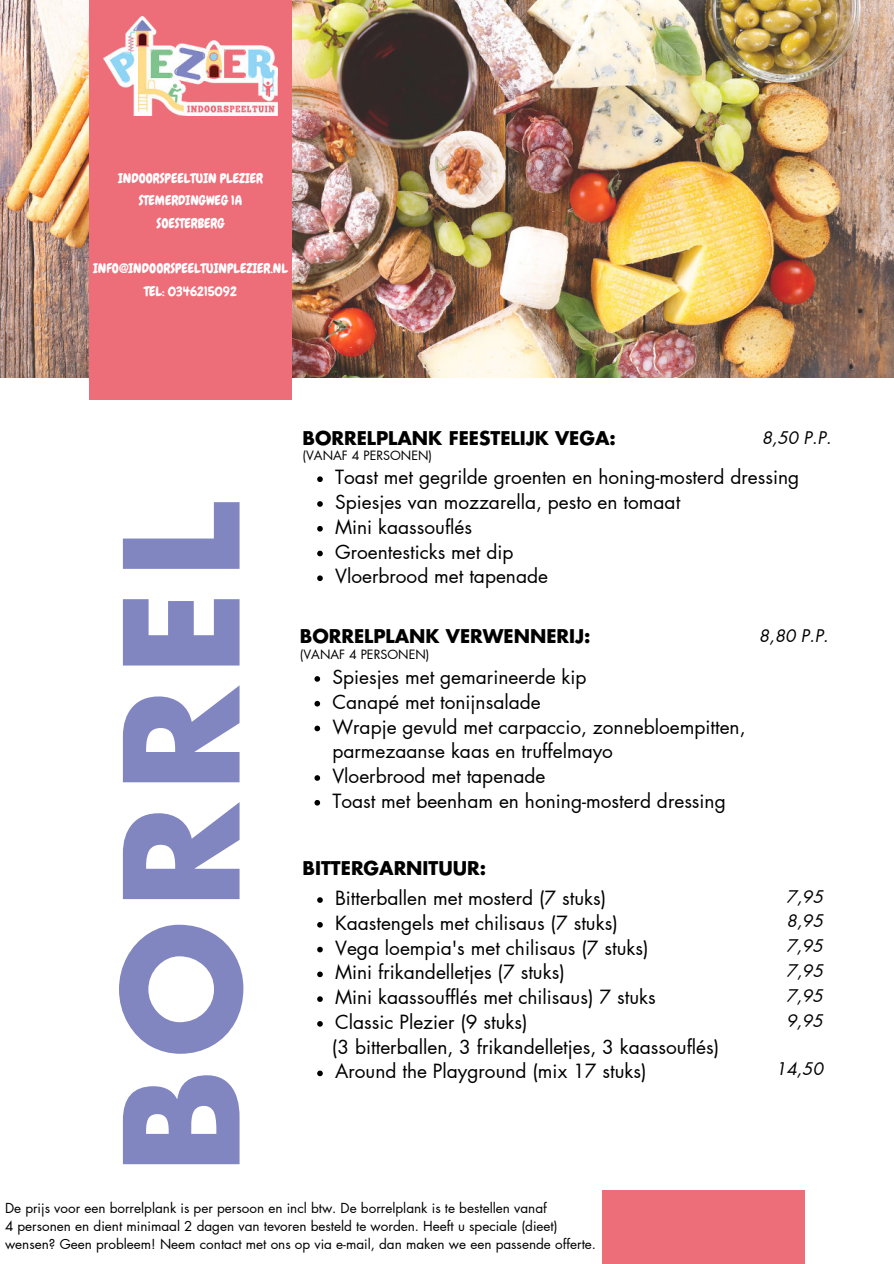
<style>
.page{position:relative;width:894px;height:1264px;background:#fff}
.page>*{position:absolute;margin:0;border:0;box-sizing:border-box;transform-origin:0 0}
.t1{font:700 154.65px "Futura LT Pro";letter-spacing:.075em;color:#8186c1}
.t2{font:19.05px/24.8px "Futura LT Pro";color:#000}
.t3{font:700 18.45px "Futura LT Pro";color:#000}
.t4{font:italic 16.95px/24.9px "Futura LT Pro";color:#000}
.t5{font:13.5px/18px "Futura LT Pro";color:#000}
.t6{font:13.5px/22.5px "Chewy";color:#fff;text-align:center}
.t7{font:12.45px "Futura LT Pro";color:#000}
</style>
<div class="page">
<img style="left:0;top:0;width:893px;height:377px">
<div style="left:89px;top:0;width:203px;height:399px;background:#ed6d79"></div>
<div style="left:601px;top:1190px;width:203px;height:73px;background:#ed6d79"></div>
<img style="left:104px;top:16px;width:173px;height:99px">
<svg style="left:317px;top:897px;width:6px;height:5px"></svg>
<svg style="left:317px;top:922px;width:6px;height:5px"></svg>
<svg style="left:317px;top:946px;width:6px;height:6px"></svg>
<svg style="left:317px;top:971px;width:6px;height:6px"></svg>
<svg style="left:317px;top:996px;width:6px;height:5px"></svg>
<svg style="left:317px;top:1021px;width:6px;height:5px"></svg>
<svg style="left:317px;top:1070px;width:6px;height:6px"></svg>
<svg style="left:317px;top:476px;width:6px;height:6px"></svg>
<svg style="left:317px;top:501px;width:6px;height:6px"></svg>
<svg style="left:317px;top:526px;width:6px;height:5px"></svg>
<svg style="left:317px;top:550px;width:6px;height:6px"></svg>
<svg style="left:317px;top:575px;width:6px;height:6px"></svg>
<svg style="left:314px;top:676px;width:6px;height:5px"></svg>
<svg style="left:314px;top:701px;width:6px;height:5px"></svg>
<svg style="left:314px;top:725px;width:6px;height:6px"></svg>
<svg style="left:314px;top:775px;width:6px;height:5px"></svg>
<svg style="left:314px;top:800px;width:6px;height:5px"></svg>
<p class="t6" style="left:118px;top:167px;width:146px">INDOORSPEELTUIN PLEZIER<br>STEMERDINGWEG 1A<br>SOESTERBERG</p>
<p class="t6" style="left:93px;top:257px;width:196px">INFO@INDOORSPEELTUINPLEZIER.NL<br>TEL: 0346215092</p>
<h1 class="t1" style="left:62px;top:1174px;width:673px;rotate:-90deg">BORREL</h1>
<p class="t3" style="left:302px;top:424px;width:315px">BORRELPLANK FEESTELIJK VEGA:</p>
<p class="t4" style="left:761px;top:425px;width:71px">8,50 P.P.</p>
<p class="t7" style="left:302px;top:447px;width:131px">(VANAF 4 PERSONEN)</p>
<p class="t2" style="left:335px;top:464px;width:465px">Toast met gegrilde groenten en honing-mosterd dressing<br>Spiesjes van mozzarella, pesto en tomaat<br>Mini kaassouflés<br>Groentesticks met dip<br>Vloerbrood met tapenade</p>
<p class="t3" style="left:300px;top:621px;width:292px">BORRELPLANK VERWENNERIJ:</p>
<p class="t4" style="left:758px;top:622px;width:71px">8,80 P.P.</p>
<p class="t7" style="left:300px;top:645px;width:131px">(VANAF 4 PERSONEN)</p>
<p class="t2" style="left:332px;top:664px;width:414px">Spiesjes met gemarineerde kip<br>Canapé met tonijnsalade<br>Wrapje gevuld met carpaccio, zonnebloempitten, parmezaanse kaas en truffelmayo<br>Vloerbrood met tapenade<br>Toast met beenham en honing-mosterd dressing</p>
<p class="t3" style="left:302px;top:854px;width:185px">BITTERGARNITUUR:</p>
<p class="t2" style="left:332px;top:885px;width:389px">Bitterballen met mosterd (7 stuks)<br>Kaastengels met chilisaus (7 stuks)<br>Vega loempia's met chilisaus (7 stuks)<br>Mini frikandelletjes (7 stuks)<br>Mini kaassoufflés met chilisaus) 7 stuks<br>Classic Plezier (9 stuks)<br>(3 bitterballen, 3 frikandelletjes, 3 kaassouflés)<br>Around the Playground (mix 17 stuks)</p>
<p class="t4" style="left:786px;top:885px;width:38px;line-height:23.4px">7,95<br>8,95</p>
<p class="t4" style="left:786px;top:933px;width:38px;text-align:justify">7,95<br>7,95<br>7,95<br>9,95</p>
<p class="t4" style="left:775px;top:1056px;width:49px">14,50</p>
<p class="t5" style="left:5px;top:1198px;width:592px">De prijs voor een borrelplank is per persoon en incl btw. De borrelplank is te bestellen vanaf<br>4 personen en dient minimaal 2 dagen van tevoren besteld te worden. Heeft u speciale (dieet) wensen? Geen probleem! Neem contact met ons op via e-mail, dan maken we een passende offerte.</p>
</div>
